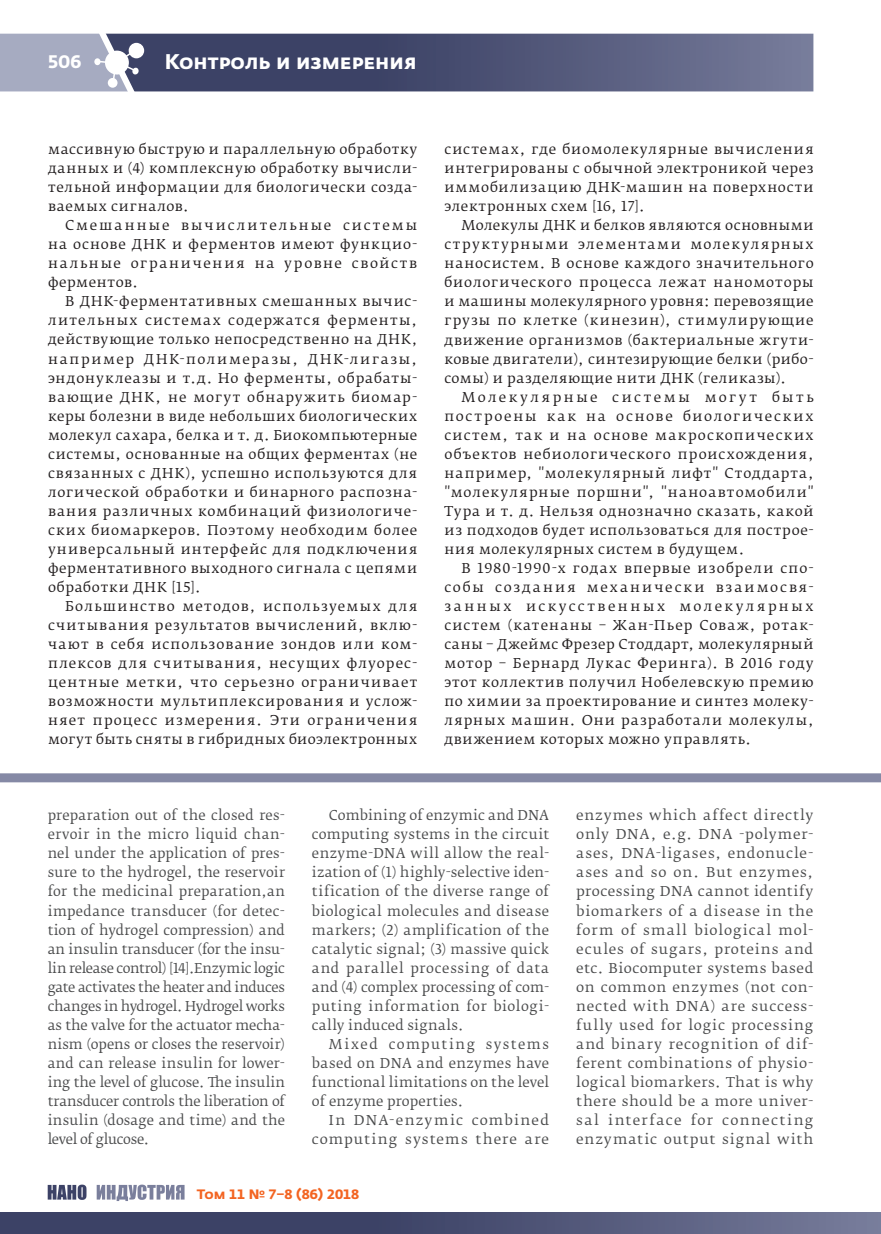
<style>
.page{position:relative;width:881px;height:1234px;background:#fff}
.page>*{position:absolute;margin:0;border:0;box-sizing:border-box;transform-origin:0 0}
.t1{font:700 21px "Fedra Sans Alt Pro";color:#fff}
.t2{font:700 18px "Fedra Sans Alt Pro";color:#fff}
.t3{font:13.5px/19px "Fedra Serif B Pro";letter-spacing:.05em;color:#231f20;text-align:justify}
.t4{font:13.5px/19px "Fedra Serif B Pro";letter-spacing:.035em;color:#4b4c4d;text-align:justify}
.t5{font:13.5px/19px "Fedra Serif B Pro";letter-spacing:.08em;color:#4b4c4d;text-align:right}
.t6{font:700 13.5px "Fedra Sans Alt Pro";color:#f36421}
</style>
<div class="page">
<svg style="left:0;top:33px;width:813px;height:59px;background:#616686"></svg>
<div style="left:0;top:1211px;width:880px;height:22px;background:linear-gradient(to right,#2d3459,#6c7191)"></div>
<div style="left:0;top:773px;width:880px;height:9px;background:#8589a5"></div>
<svg style="left:48px;top:1184px;width:38px;height:15px"></svg>
<svg style="left:97px;top:1184px;width:87px;height:16px"></svg>
<h2 class="t2" style="left:48px;top:50px;width:36px">506</h2>
<h1 class="t1" style="left:165px;top:48px;width:253px">Контроль и измерения</h1>
<p class="t3" style="left:48px;top:140px;width:370px">массивную быструю и параллельную обработку данных и (4) комплексную обработку вычисли&shy;тельной информации для биологически созда&shy;ваемых сигналов.</p>
<p class="t3" style="left:48px;top:216px;width:370px;text-indent:17px">Смешанные вычислительные системы на основе ДНК и ферментов имеют функцио&shy;нальные ограничения на уровне свойств ферментов.</p>
<p class="t3" style="left:48px;top:292px;width:371px;text-indent:17px">В ДНК-ферментативных смешанных вычис&shy;лительных системах содержатся ферменты, действующие только непосредственно на ДНК, например ДНК-полимеразы, ДНК-лигазы, эндонуклеазы и т.д. Но ферменты, обрабаты&shy;вающие ДНК, не могут обнаружить биомар&shy;керы болезни в виде небольших биологических молекул сахара, белка и т. д. Биокомпьютерные системы, основанные на общих ферментах (не связанных с ДНК), успешно используются для логической обработки и бинарного распозна&shy;вания различных комбинаций физиологиче&shy;ских биомаркеров. Поэтому необходим более универсальный интерфейс для подключения ферментативного выходного сигнала с цепями обработки ДНК [15].</p>
<p class="t3" style="left:48px;top:596px;width:370px;text-indent:17px">Большинство методов, используемых для считывания результатов вычислений, вклю&shy;чают в себя использование зондов или ком&shy;плексов для считывания, несущих флуорес&shy;центные метки, что серьезно ограничивает возможности мультиплексирования и услож&shy;няет процесс измерения. Эти ограничения могут быть сняты в гибридных биоэлектронных</p>
<p class="t3" style="left:444px;top:140px;width:370px">системах, где биомолекулярные вычисления интегрированы с обычной электроникой через иммобилизацию ДНК-машин на поверхности электронных схем [16, 17].</p>
<p class="t3" style="left:444px;top:216px;width:370px;text-indent:17px">Молекулы ДНК и белков являются основными структурными элементами молекулярных наносистем. В основе каждого значительного биологического процесса лежат наномоторы и машины молекулярного уровня: перевозящие грузы по клетке (кинезин), стимулирующие движение организмов (бактериальные жгути&shy;ковые двигатели), синтезирующие белки (рибо&shy;сомы) и разделяющие нити ДНК (геликазы).</p>
<p class="t3" style="left:444px;top:387px;width:371px;text-indent:17px">Молекулярные системы могут быть построены как на основе биологических систем, так и на основе макроскопических объектов небиологического происхождения, например, "молекулярный лифт" Стоддарта, "молекулярные поршни", "наноавтомобили" Тура и т. д. Нельзя однозначно сказать, какой из подходов будет использоваться для построе&shy;ния молекулярных систем в будущем.</p>
<p class="t3" style="left:444px;top:558px;width:370px;text-indent:17px">В 1980-1990-х годах впервые изобрели спо&shy;собы создания механически взаимосвя&shy;занных искусственных молекулярных систем (катенаны – Жан-Пьер Соваж, ротак&shy;саны – Джеймс Фрезер Стоддарт, молекулярный мотор – Бернард Лукас Феринга). В 2016 году этот коллектив получил Нобелевскую премию по химии за проектирование и синтез молеку&shy;лярных машин. Они разработали молекулы, движением которых можно управлять.</p>
<p class="t4" style="left:48px;top:805px;width:239px">preparation out of the closed res&shy;ervoir in the micro liquid chan&shy;nel under the application of pres&shy;sure to the hydrogel, the reservoir for the medicinal preparation,an impedance transducer (for detec&shy;tion of hydrogel compression) and an insulin transducer (for the insu&shy;lin release control) [14].Enzymic logic gate activates the heater and induces changes in hydrogel. Hydrogel works as the valve for the actuator mecha&shy;nism (opens or closes the reservoir) and can release insulin for lower&shy;ing the level of glucose. The insulin transducer controls the liberation of insulin (dosage and time) and the level of glucose.</p>
<p class="t4" style="left:312px;top:805px;width:239px;text-indent:17px">Combining of enzymic and DNA computing systems in the circuit enzyme-DNA will allow the real&shy;ization of (1) highly-selective iden&shy;tification of the diverse range of biological molecules and disease markers; (2) amplification of the catalytic signal; (3) massive quick and parallel processing of data and (4) complex processing of com&shy;puting information for biologi&shy;cally induced signals.</p>
<p class="t4" style="left:312px;top:1034px;width:238px;text-indent:17px">Mixed computing systems based on DNA and enzymes have functional limitations on the level of enzyme properties.</p>
<p class="t5" style="left:312px;top:1110px;width:238px">In DNA-enzymic combined computing systems there are</p>
<p class="t6" style="left:197px;top:1185px;width:164px">Том 11 № 7–8 (86) 2018</p>
<p class="t4" style="left:576px;top:805px;width:239px">enzymes which affect directly only DNA, e.g. DNA -polymer&shy;ases, DNA-ligases, endonucle&shy;ases and so on. But enzymes, processing DNA cannot identify biomarkers of a disease in the form of small biological mol&shy;ecules of sugars, proteins and etc. Biocomputer systems based on common enzymes (not con&shy;nected with DNA) are success&shy;fully used for logic processing and binary recognition of dif&shy;ferent combinations of physio&shy;logical biomarkers. That is why there should be a more univer&shy;sal interface for connecting enzymatic output signal with</p>
</div>
